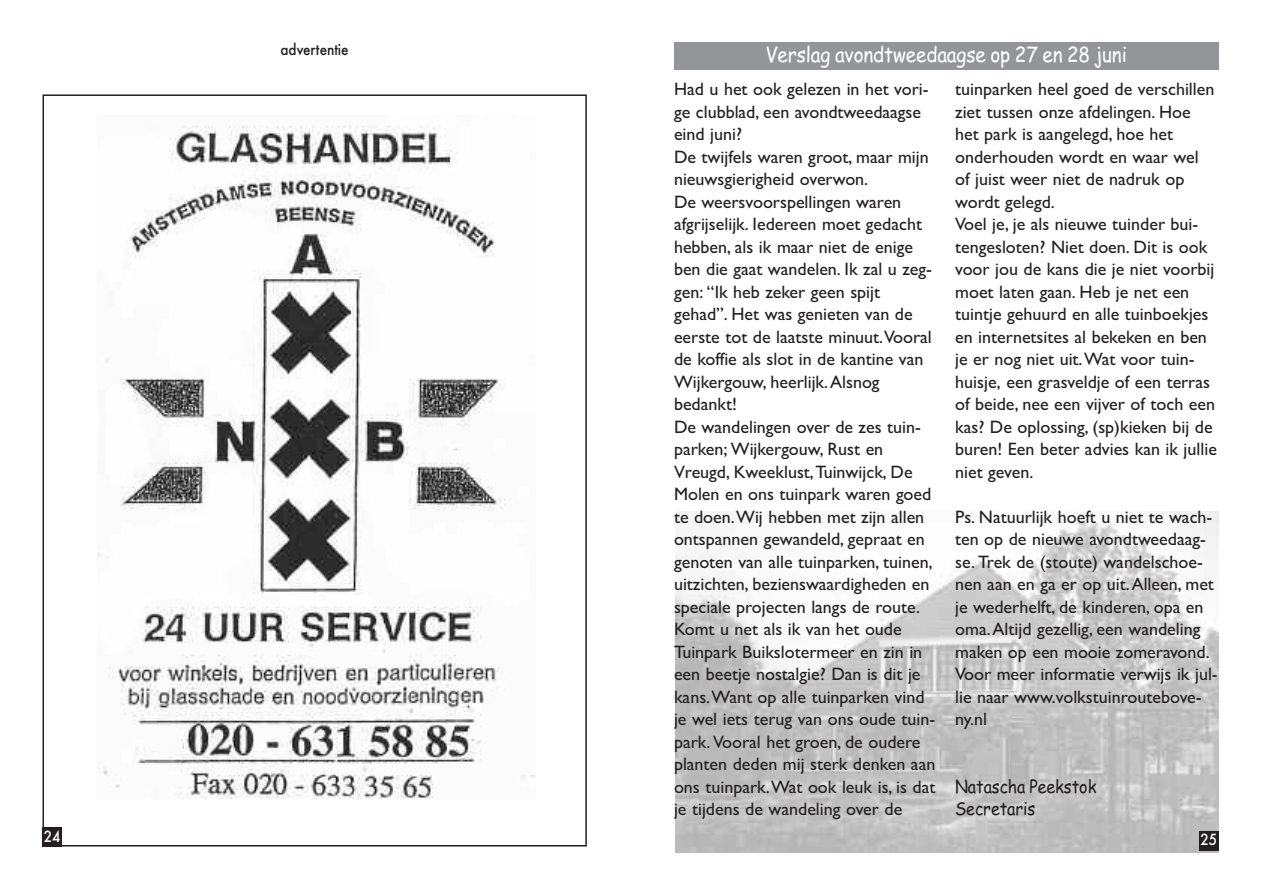
<style>
.page{position:relative;width:1263px;height:893px;background:#fff}
.page>*{position:absolute;margin:0;border:0;box-sizing:border-box;transform-origin:0 0}
.t1{font:21px "Comic Sans MS";letter-spacing:-.005em;color:#fff;scale:.9 1}
.t2{font:18px/22.5px "Gill Sans TT";color:#231f20}
.t3{font:18px/22.5px "Comic Sans MS";letter-spacing:-.005em;color:#231f20;scale:.9 1}
.t4{font:500 15px "Futura";letter-spacing:-.005em;color:#231f20;scale:.9 1}
.t5{font:500 15px "Futura";color:#fff;scale:.9 1}
</style>
<div class="page">
<img style="left:675px;top:511px;width:543px;height:341px">
<div style="left:43px;top:827px;width:19px;height:19px;background:#231f20"></div>
<img style="left:98px;top:126px;width:437px;height:672px">
<div style="left:674px;top:43px;width:544px;height:27px;background:#939598"></div>
<div style="left:1199px;top:831px;width:19px;height:19px;background:#231f20"></div>
<p class="t4" style="left:281px;top:41px;width:77px">advertentie</p>
<p class="t5" style="left:44px;top:828px;width:20px">24</p>
<p class="t1" style="left:765px;top:43px;width:403px">Verslag avondtweedaagse op 27 en 28 juni</p>
<p class="t2" style="left:674px;top:78px;width:263px">Had u het ook gelezen in het vori&shy;ge clubblad, een avondtweedaagse eind juni?<br>De twijfels waren groot, maar mijn nieuwsgierigheid overwon.<br>De weersvoorspellingen waren afgrijselijk. Iedereen moet gedacht hebben, als ik maar niet de enige ben die gaat wandelen. Ik zal u zeg&shy;gen: “Ik heb zeker geen spijt gehad”. Het was genieten van de eerste tot de laatste minuut.Vooral de koffie als slot in de kantine van<br>Wijkergouw, heerlijk.Alsnog bedankt!<br>De wandelingen over de zes tuin&shy;parken; Wijkergouw, Rust en<br>Vreugd, Kweeklust,Tuinwijck, De<br>Molen en ons tuinpark waren goed te doen.Wij hebben met zijn allen ontspannen gewandeld, gepraat en genoten van alle tuinparken, tuinen, uitzichten, bezienswaardigheden en speciale projecten langs de route.<br>Komt u net als ik van het oude<br>Tuinpark Buikslotermeer en zin in een beetje nostalgie? Dan is dit je kans.Want op alle tuinparken vind je wel iets terug van ons oude tuin&shy;park. Vooral het groen, de oudere planten deden mij sterk denken aan ons tuinpark.Wat ook leuk is, is dat je tijdens de wandeling over de</p>
<p class="t2" style="left:955px;top:78px;width:263px">tuinparken heel goed de verschillen ziet tussen onze afdelingen. Hoe het park is aangelegd, hoe het onderhouden wordt en waar wel of juist weer niet de nadruk op wordt gelegd.<br>Voel je, je als nieuwe tuinder bui&shy;tengesloten? Niet doen. Dit is ook voor jou de kans die je niet voorbij moet laten gaan. Heb je net een tuintje gehuurd en alle tuinboekjes en internetsites al bekeken en ben je er nog niet uit.Wat voor tuin&shy;huisje, een grasveldje of een terras of beide, nee een vijver of toch een kas? De oplossing, (sp)kieken bij de buren! Een beter advies kan ik jullie niet geven.</p>
<p class="t2" style="left:955px;top:505px;width:264px">Ps. Natuurlijk hoeft u niet te wach&shy;ten op de nieuwe avondtweedaag&shy;se. Trek de (stoute) wandelschoe&shy;nen aan en ga er op uit.Alleen, met je wederhelft, de kinderen, opa en oma.Altijd gezellig, een wandeling maken op een mooie zomeravond.<br>Voor meer informatie verwijs ik jul&shy;lie naar www.volkstuinroutebove&shy;ny.nl</p>
<p class="t3" style="left:955px;top:775px;width:158px">Natascha Peekstok<br>Secretaris</p>
<p class="t5" style="left:1200px;top:831px;width:20px">25</p>
</div>
